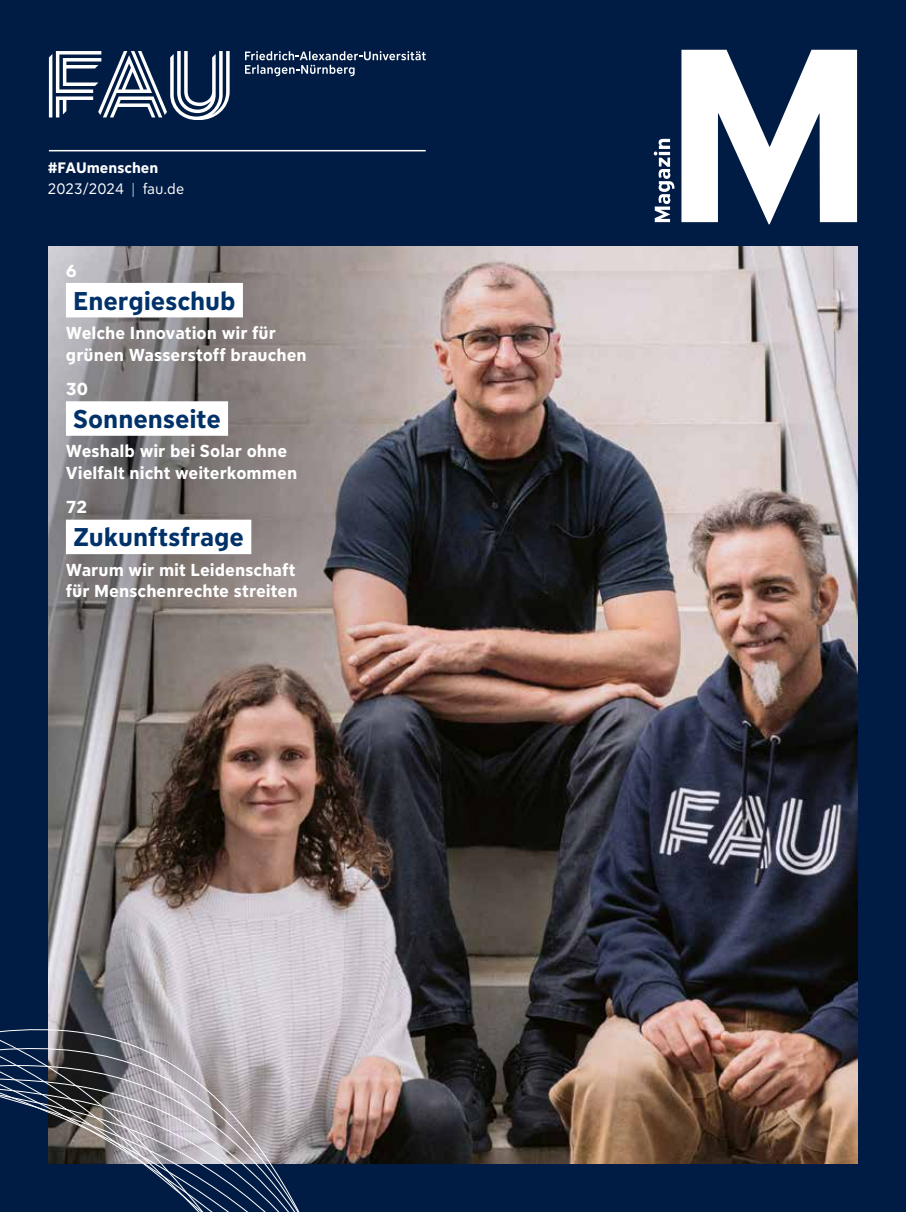
<style>
.page{position:relative;width:906px;height:1212px;background:#001c44}
.page>*{position:absolute;margin:0;border:0;box-sizing:border-box;transform-origin:0 0}
.t1{font:700 25.5px "FAU Sans";color:#003269}
.t2{font:700 17.25px/21.6px "FAU Sans";color:#fff}
.t3{font:15px/21.8px "FAU Sans";color:#fff}
.s1{font-weight:700}
.s2{font-size:14.25px}
</style>
<div class="page">
<img style="left:49px;top:247px;width:808px;height:916px">
<img style="left:337px;top:651px;width:76px;height:513px">
<img style="left:337px;top:672px;width:66px;height:492px">
<svg style="left:347px;top:693px;width:47px;height:471px;background:#746a6d"></svg>
<svg style="left:356px;top:714px;width:28px;height:450px;background:#83777a"></svg>
<svg style="left:365px;top:735px;width:10px;height:429px;background:#958585"></svg>
<svg style="left:356px;top:729px;width:9px;height:435px;background:#988787"></svg>
<img style="left:347px;top:702px;width:9px;height:462px">
<img style="left:337px;top:676px;width:10px;height:488px">
<svg style="left:328px;top:649px;width:9px;height:515px;background:#877a78"></svg>
<svg style="left:318px;top:622px;width:10px;height:542px;background:#857a79"></svg>
<svg style="left:309px;top:596px;width:9px;height:568px;background:#9b8c8a"></svg>
<img style="left:0;top:569px;width:309px;height:643px">
<div style="left:66px;top:283px;width:177px;height:34px;background:#fff"></div>
<div style="left:66px;top:401px;width:162px;height:35px;background:#fff"></div>
<div style="left:66px;top:520px;width:185px;height:34px;background:#fff"></div>
<svg style="left:681px;top:50px;width:176px;height:174px"></svg>
<svg style="left:654px;top:139px;width:20px;height:83px"></svg>
<svg style="left:245px;top:51px;width:181px;height:25px"></svg>
<svg style="left:49px;top:51px;width:181px;height:69px"></svg>
<hr style="left:49px;top:150px;width:377px;height:1px;background:#fff">
<p class="t3" style="left:48px;top:156px;width:138px"><span class="s1">#FAUmenschen<br></span>2023/2024 <span class="s2">|</span> fau.de</p>
<p class="t2" style="left:66px;top:259px;width:13px">6</p>
<h1 class="t1" style="left:73px;top:282px;width:164px">Energieschub</h1>
<p class="t2" style="left:66px;top:321px;width:242px">Welche Innovation wir für grünen Wasserstoff brauchen</p>
<p class="t2" style="left:66px;top:377px;width:24px">30</p>
<h1 class="t1" style="left:73px;top:400px;width:149px">Sonnenseite</h1>
<p class="t2" style="left:66px;top:440px;width:233px">Weshalb wir bei Solar ohne<br>Vielfalt nicht weiterkommen</p>
<p class="t2" style="left:66px;top:495px;width:23px">72</p>
<h1 class="t1" style="left:73px;top:519px;width:172px">Zukunftsfrage</h1>
<p class="t2" style="left:66px;top:558px;width:233px;line-height:20.7px">Warum wir mit Leidenschaft für Menschenrechte streiten</p>
</div>
